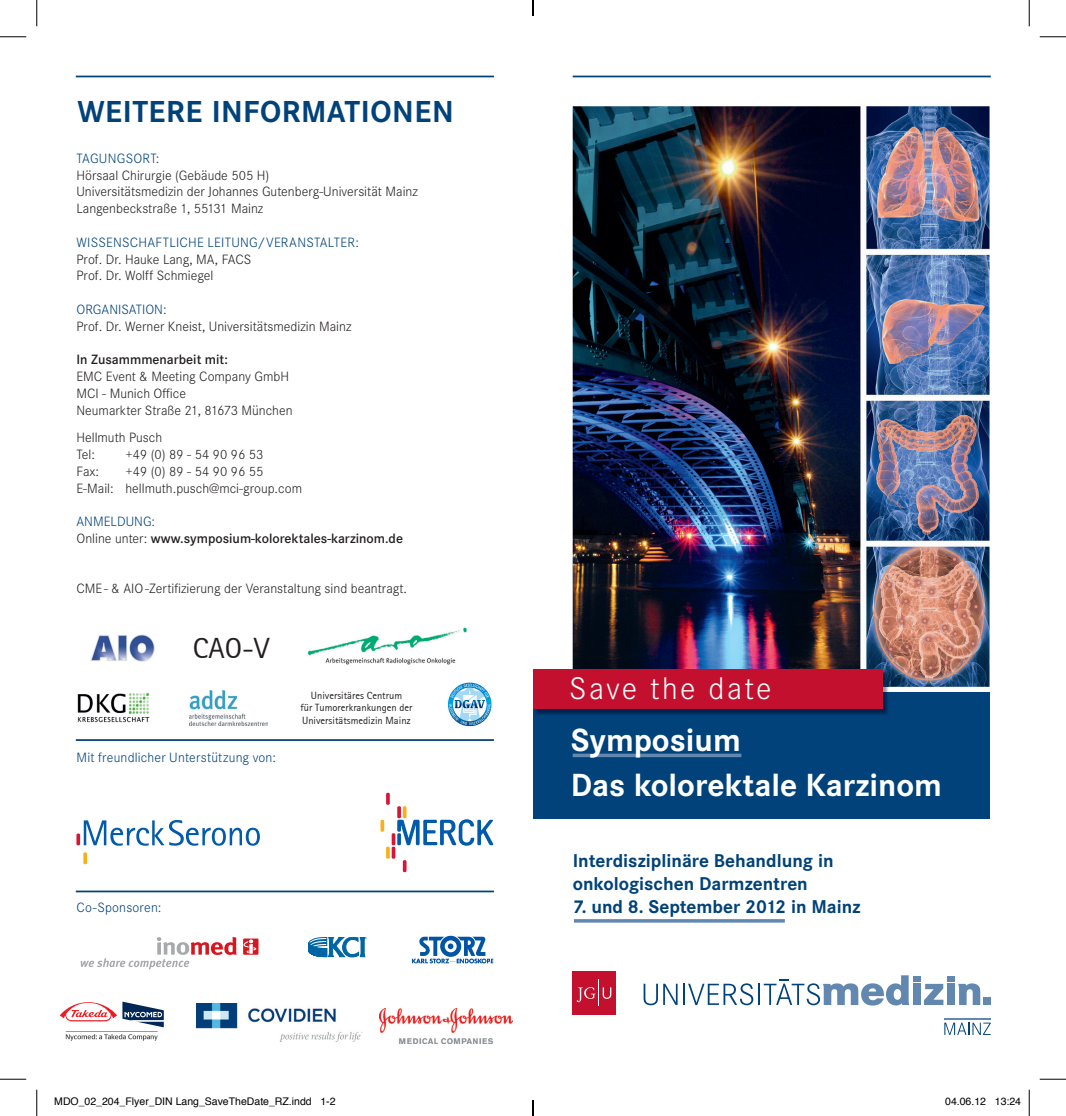
<style>
.page{position:relative;width:1066px;height:1116px;background:#fff}
.page>*{position:absolute;margin:0;border:0;box-sizing:border-box;transform-origin:0 0}
.t1{font:700 33.25px/44.8px "Corporate S";color:#fff}
.t2{font:300 32.38px "Corporate S";letter-spacing:.075em;color:#fff}
.t3{font:700 31.5px "Corporate S";letter-spacing:.015em;color:#004279}
.t4{font:29.22px "Merck Sans Serif";color:#231f20}
.t5{font:700 19.25px/23.1px "Corporate S";color:#004279}
.t6{font:300 14px/16.8px "Corporate S";color:#231f20}
.t7{font:300 14px "Corporate S";letter-spacing:.015em;color:#004279}
.t8{font:600 14px/16.8px "Corporate S";color:#231f20}
.t9{font:10.5px/12.6px "Merck Sans Serif";color:#231f20;text-align:center}
.t10{font:10.5px "Helvetica";color:#000}
.s1{font-weight:300;color:#004279}
.s2{font-weight:300}
</style>
<div class="page">
<img style="left:572px;top:106px;width:417px;height:580px">
<hr style="left:572px;top:76px;width:418px;height:1px;background:#004279">
<hr style="left:76px;top:76px;width:418px;height:1px;background:#004279">
<hr style="left:76px;top:739px;width:418px;height:1px;background:#004279">
<hr style="left:76px;top:890px;width:418px;height:2px;background:#004279">
<hr style="left:574px;top:919px;width:211px;height:3px;background:#6388b0">
<div style="left:533px;top:692px;width:456px;height:126px;background:#004279"></div>
<img style="left:535px;top:686px;width:353px;height:29px">
<div style="left:533px;top:669px;width:349px;height:40px;background:#c3102e"></div>
<svg style="left:572px;top:753px;width:169px;height:4px"></svg>
<div style="left:913px;top:983px;width:8px;height:21px;background:#6388b0"></div>
<svg style="left:924px;top:983px;width:19px;height:21px"></svg>
<div style="left:946px;top:983px;width:8px;height:21px;background:#6388b0"></div>
<svg style="left:958px;top:983px;width:22px;height:21px"></svg>
<svg style="left:643px;top:983px;width:34px;height:22px"></svg>
<hr style="left:683px;top:983px;width:2px;height:21px;background:#004279">
<svg style="left:688px;top:983px;width:65px;height:22px"></svg>
<hr style="left:758px;top:983px;width:2px;height:21px;background:#004279">
<svg style="left:763px;top:975px;width:146px;height:30px"></svg>
<hr style="left:944px;top:1017px;width:46px;height:2px;background:#6388b0">
<svg style="left:944px;top:1022px;width:46px;height:12px"></svg>
<div style="left:983px;top:997px;width:7px;height:7px;background:#6388b0"></div>
<div style="left:913px;top:975px;width:8px;height:6px;background:#6388b0"></div>
<div style="left:946px;top:975px;width:8px;height:6px;background:#6388b0"></div>
<div style="left:572px;top:971px;width:44px;height:43px;background:#c3102e"></div>
<svg style="left:576px;top:979px;width:35px;height:26px"></svg>
<svg style="left:243px;top:938px;width:15px;height:16px"></svg>
<svg style="left:81px;top:937px;width:156px;height:32px"></svg>
<svg style="left:309px;top:937px;width:58px;height:19px"></svg>
<svg style="left:84px;top:820px;width:176px;height:25px"></svg>
<svg style="left:83px;top:852px;width:4px;height:12px"></svg>
<svg style="left:76px;top:833px;width:4px;height:12px"></svg>
<svg style="left:386px;top:846px;width:4px;height:12px"></svg>
<svg style="left:386px;top:792px;width:4px;height:12px"></svg>
<svg style="left:392px;top:806px;width:101px;height:66px"></svg>
<svg style="left:380px;top:819px;width:4px;height:12px"></svg>
<svg style="left:412px;top:935px;width:81px;height:28px"></svg>
<svg style="left:60px;top:1001px;width:104px;height:39px"></svg>
<img style="left:189px;top:690px;width:78px;height:35px">
<img style="left:77px;top:692px;width:73px;height:31px">
<img style="left:463px;top:682px;width:14px;height:44px">
<svg style="left:448px;top:683px;width:43px;height:42px"></svg>
<img style="left:454px;top:699px;width:31px;height:9px">
<img style="left:90px;top:635px;width:64px;height:26px">
<img style="left:379px;top:1008px;width:133px;height:35px">
<img style="left:196px;top:1003px;width:167px;height:38px">
<img style="left:307px;top:627px;width:160px;height:38px">
<svg style="left:0;top:36px;width:26px;height:1px"></svg>
<svg style="left:1039px;top:36px;width:27px;height:1px"></svg>
<svg style="left:0;top:1078px;width:26px;height:1px"></svg>
<svg style="left:1039px;top:1078px;width:27px;height:1px"></svg>
<svg style="left:36px;top:0;width:1px;height:26px"></svg>
<svg style="left:36px;top:1089px;width:1px;height:26px"></svg>
<svg style="left:1029px;top:0;width:1px;height:26px"></svg>
<svg style="left:1029px;top:1089px;width:1px;height:26px"></svg>
<svg style="left:532px;top:0;width:2px;height:16px"></svg>
<svg style="left:532px;top:1100px;width:2px;height:15px"></svg>
<h3 class="t3" style="left:77px;top:93px;width:378px">WEITERE INFORMATIONEN</h3>
<p class="t7" style="left:76px;top:150px;width:85px">TAGUNGSORT:</p>
<p class="t6" style="left:76px;top:167px;width:343px">Hörsaal Chirurgie (Gebäude 505 H)<br>Universitätsmedizin der Johannes Gutenberg-Universität Mainz<br>Langenbeckstraße 1, 55131 Mainz</p>
<p class="t7" style="left:76px;top:234px;width:284px">WISSENSCHAFTLICHE LEITUNG/VERANSTALTER:</p>
<p class="t6" style="left:76px;top:251px;width:176px">Prof. Dr. Hauke Lang, MA, FACS<br>Prof. Dr. Wolff Schmiegel</p>
<p class="t7" style="left:76px;top:302px;width:92px">ORGANISATION:</p>
<p class="t6" style="left:76px;top:318px;width:276px">Prof. Dr. Werner Kneist, Universitätsmedizin Mainz</p>
<p class="t8" style="left:76px;top:351px;width:153px">in zusammmenarbeit mit:</p>
<p class="t6" style="left:76px;top:368px;width:218px">EMC Event &amp; Meeting Company GmbH<br>MCI - Munich Office<br>Neumarkter Straße 21, 81673 München</p>
<p class="t6" style="left:76px;top:429px;width:87px">Hellmuth Pusch<br>Tel:</p>
<p class="t6" style="left:125px;top:446px;width:140px">+49 (0) 89 - 54 90 96 53</p>
<p class="t6" style="left:76px;top:463px;width:227px;text-indent:49px">+49 (0) 89 - 54 90 96 55<br>E-Mail: hellmuth.pusch@mci-group.com</p>
<p class="t8" style="left:76px;top:513px;width:328px"><span class="s1">ANMELDUNG:<br></span><span class="s2">Online unter:</span> www.symposium-kolorektales-karzinom.de</p>
<p class="t6" style="left:76px;top:580px;width:332px">CME - &amp; AIO -Zertifizierung der Veranstaltung sind beantragt.</p>
<p class="t6" style="left:76px;top:463px;width:24px">Fax:</p>
<h3 class="t4" style="left:193px;top:630px;width:78px">CAO-V</h3>
<p class="t7" style="left:76px;top:749px;width:201px">Mit freundlicher Unterstützung von:</p>
<p class="t9" style="left:301px;top:688px;width:113px">Universitäres Centrum<br>für Tumorerkrankungen der<br>Universitätsmedizin Mainz</p>
<p class="t7" style="left:76px;top:899px;width:87px">Co-Sponsoren:</p>
<h2 class="t2" style="left:569px;top:671px;width:204px">Save the date</h2>
<h1 class="t1" style="left:571px;top:718px;width:373px">Symposium<br>Das kolorektale Karzinom</h1>
<h3 class="t5" style="left:572px;top:849px;width:262px">Interdisziplinäre Behandlung in onkologischen Darmzentren</h3>
<h3 class="t5" style="left:572px;top:895px;width:289px">7. und 8. September 2012 in Mainz</h3>
<p class="t10" style="left:54px;top:1093px;width:283px">MDO_02_204_Flyer_DIN Lang_SaveTheDate_RZ.indd 1-2</p>
<p class="t10" style="left:945px;top:1093px;width:77px">04.06.12 13:24</p>
</div>
